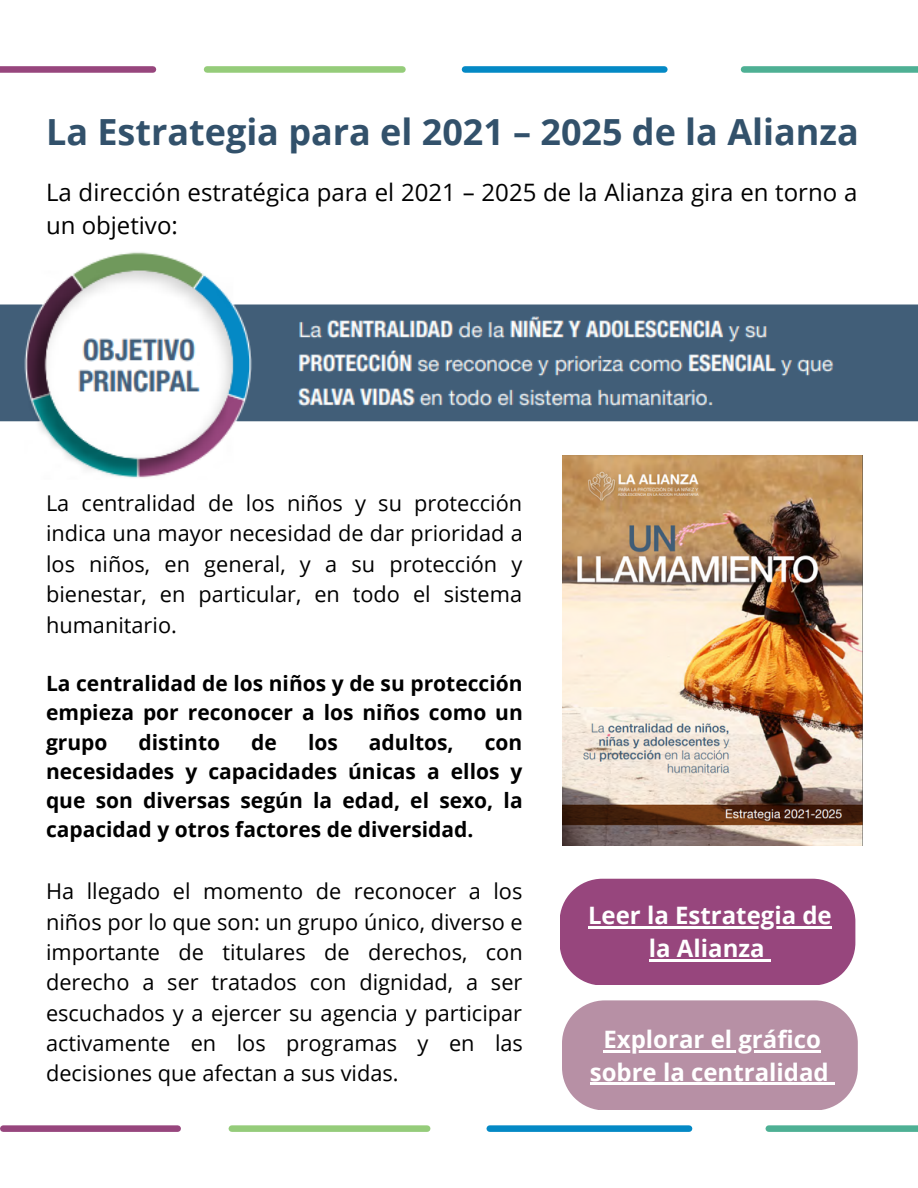
<style>
.page{position:relative;width:918px;height:1188px;background:#fff}
.page>*{position:absolute;margin:0;border:0;box-sizing:border-box;transform-origin:0 0}
.t1{font:700 36px "Open Sans";color:#32516b}
.t2{font:24px/32.7px "Open Sans";color:#000}
.t3{font:700 24px/32.7px "Open Sans";color:#fff;text-align:center}
.t4{font:21.75px/30.3px "Open Sans";color:#000;text-align:justify}
.t5{font:700 21px/29.2px "Open Sans";color:#000;text-align:justify}
</style>
<div class="page">
<div style="left:3px;top:1125px;width:175px;height:7px;background:#97467d"></div>
<div style="left:232px;top:1125px;width:195px;height:7px;background:#95cc7a"></div>
<div style="left:490px;top:1125px;width:199px;height:7px;background:#0489c5"></div>
<div style="left:769px;top:1125px;width:149px;height:7px;background:#4eb094"></div>
<div style="left:0;top:66px;width:153px;height:7px;background:#97467d"></div>
<div style="left:207px;top:66px;width:195px;height:7px;background:#95cc7a"></div>
<div style="left:465px;top:66px;width:199px;height:7px;background:#0489c5"></div>
<div style="left:744px;top:66px;width:174px;height:7px;background:#4eb094"></div>
<img style="left:0;top:252px;width:918px;height:233px">
<div style="left:263px;top:428px;width:595px;height:61px;background:#fff"></div>
<svg style="left:560px;top:879px;width:295px;height:106px;background:#9f5487"></svg>
<svg style="left:562px;top:1000px;width:296px;height:110px;background:#bd9aad"></svg>
<img style="left:562px;top:456px;width:300px;height:389px">
<p class="t1" style="left:46px;top:107px;width:814px">La Estrategia para el 2021 – 2025 de la Alianza</p>
<p class="t2" style="left:46px;top:175px;width:813px">La dirección estratégica para el 2021 – 2025 de la Alianza gira en torno a un objetivo:</p>
<p class="t4" style="left:46px;top:487px;width:478px">La centralidad de los niños y su protección indica una mayor necesidad de dar prioridad a los niños, en general, y a su protección y bienestar, en particular, en todo el sistema humanitario.</p>
<p class="t5" style="left:46px;top:668px;width:478px">La centralidad de los niños y de su protección empieza por reconocer a los niños como un grupo</p>
<p class="t5" style="left:139px;top:727px;width:83px">distinto</p>
<p class="t5" style="left:251px;top:727px;width:27px">de</p>
<p class="t5" style="left:308px;top:727px;width:31px">los</p>
<p class="t5" style="left:369px;top:727px;width:86px">adultos,</p>
<p class="t5" style="left:46px;top:727px;width:478px;text-indent:439px">con necesidades y capacidades únicas a ellos y que son diversas según la edad, el sexo, la capacidad y otros factores de diversidad.</p>
<p class="t4" style="left:46px;top:876px;width:478px">Ha llegado el momento de reconocer a los niños por lo que son: un grupo único, diverso e importante de titulares de derechos, con derecho a ser tratados con dignidad, a ser escuchados y a ejercer su agencia y participar activamente en los programas y en las decisiones que afectan a sus vidas.</p>
<p class="t3" style="left:588px;top:899px;width:245px">Leer la Estrategia de la Alianza</p>
<p class="t3" style="left:590px;top:1022px;width:240px">Explorar el gráfico sobre la centralidad</p>
</div>
